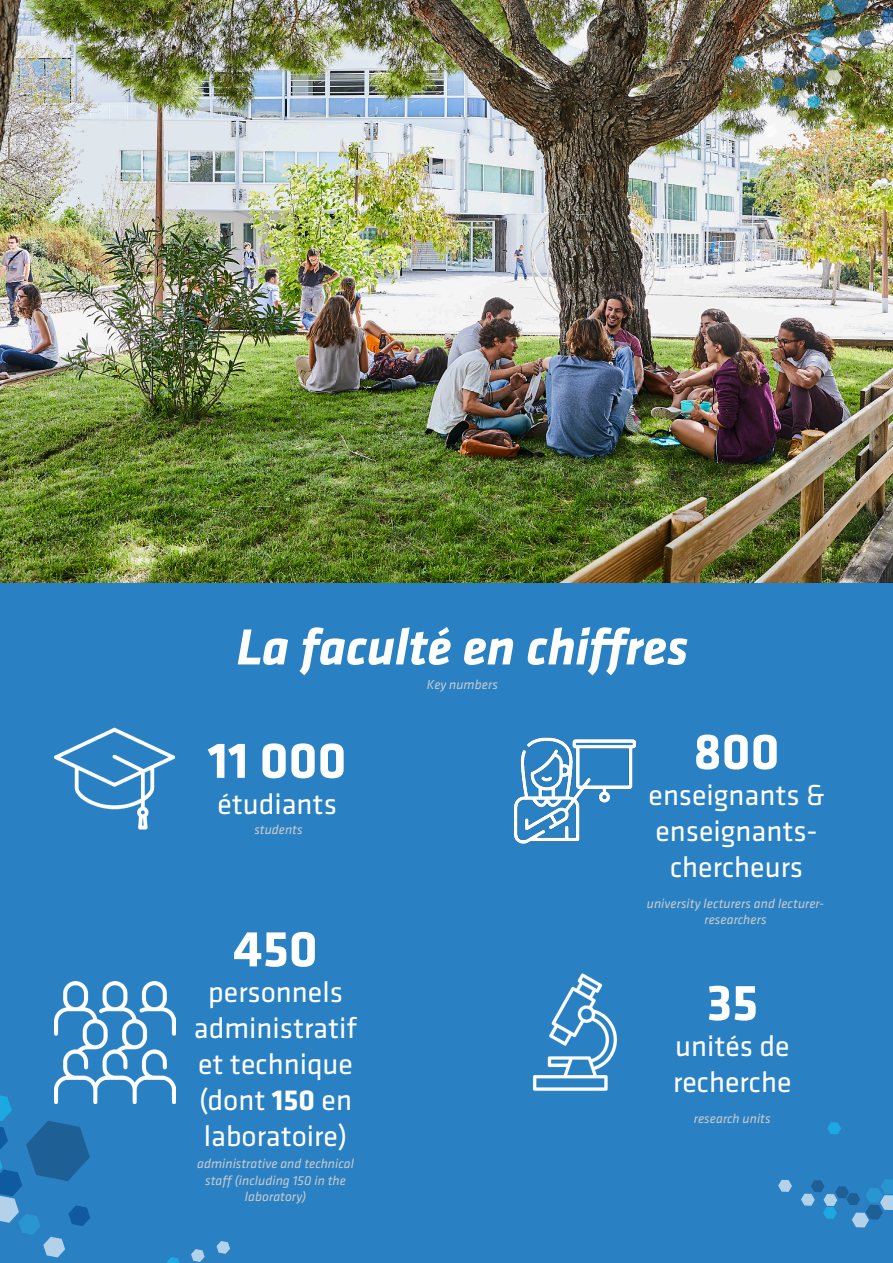
<style>
.page{position:relative;width:893px;height:1263px;background:#fff}
.page>*{position:absolute;margin:0;border:0;box-sizing:border-box;transform-origin:0 0}
.t1{font:italic 700 52.5px "Klavika Basic";letter-spacing:-.01em;color:#fff}
.t2{font:700 52.5px "Klavika Basic";color:#fff}
.t3{font:30px/36px "Klavika Basic";color:#fff;text-align:center}
.t4{font:italic 13.5px/16.2px "Klavika Basic";color:#cbcbca;text-align:center}
.s1{font-weight:700}
</style>
<div class="page">
<div style="left:0;top:583px;width:893px;height:680px;background:#2981c4"></div>
<img style="left:54px;top:727px;width:120px;height:103px">
<img style="left:514px;top:737px;width:122px;height:107px">
<img style="left:54px;top:982px;width:122px;height:121px">
<img style="left:533px;top:973px;width:84px;height:118px">
<img style="left:0;top:0;width:893px;height:583px">
<svg style="left:191px;top:1249px;width:14px;height:13px"></svg>
<svg style="left:216px;top:1241px;width:14px;height:13px"></svg>
<svg style="left:167px;top:1257px;width:13px;height:6px"></svg>
<svg style="left:0;top:1094px;width:90px;height:164px"></svg>
<svg style="left:732px;top:56px;width:14px;height:12px"></svg>
<img style="left:763px;top:0;width:130px;height:137px">
<svg style="left:778px;top:1180px;width:14px;height:12px"></svg>
<svg style="left:827px;top:1122px;width:14px;height:12px"></svg>
<svg style="left:801px;top:1179px;width:92px;height:48px"></svg>
<p class="t1" style="left:237px;top:610px;width:453px">La faculté en chiffres</p>
<p class="t4" style="left:427px;top:676px;width:73px">Key numbers</p>
<p class="t2" style="left:208px;top:722px;width:140px">11 000</p>
<p class="t3" style="left:217px;top:785px;width:121px">étudiants</p>
<p class="t4" style="left:254px;top:821px;width:50px">students</p>
<p class="t2" style="left:694px;top:714px;width:87px">800</p>
<p class="t3" style="left:649px;top:776px;width:177px">enseignants &amp; enseignants&shy;chercheurs</p>
<p class="t4" style="left:647px;top:895px;width:179px">university lecturers and lecturer&shy;researchers</p>
<p class="t2" style="left:233px;top:911px;width:86px">450</p>
<p class="t3" style="left:194px;top:973px;width:165px">personnels administratif et technique (dont <span class="s1">150</span> en laboratoire)</p>
<p class="t2" style="left:707px;top:965px;width:53px">35</p>
<p class="t3" style="left:673px;top:1027px;width:120px;text-align:left">unités de recherche</p>
<p class="t4" style="left:694px;top:1110px;width:78px">research units</p>
<p class="t4" style="left:197px;top:1155px;width:158px">administrative and technical staff (including 150 in the laboratory)</p>
</div>
